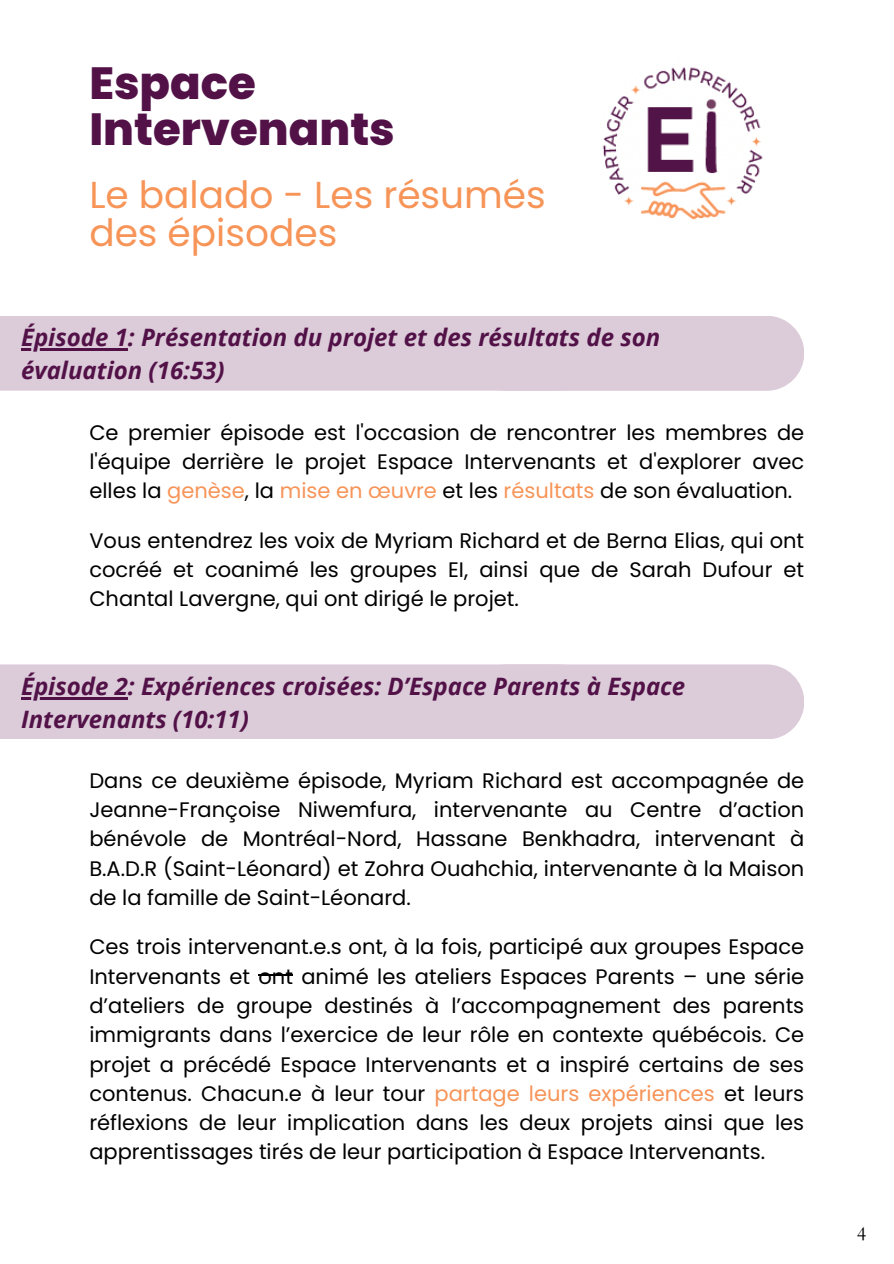
<style>
.page{position:relative;width:894px;height:1264px;background:#fff}
.page>*{position:absolute;margin:0;border:0;box-sizing:border-box;transform-origin:0 0}
.t1{font:800 45px/46.2px "Poppins";color:#521248}
.t2{font:37.5px/38.2px "Poppins";color:#f79458}
.t3{font:italic 700 24px/32.7px "Open Sans";color:#521248}
.t4{font:21px/29.2px "Poppins";color:#000;text-align:justify}
.t5{font:18.9px "Cardo";color:#000}
.s1{color:#f79458}
</style>
<div class="page">
<div style="left:469px;top:316px;width:335px;height:74px;background:#dccbd9;border-radius:37px"></div>
<div style="left:0;top:316px;width:500px;height:74px;background:#dccbd9"></div>
<hr style="left:21px;top:348px;width:107px;height:2px;background:#521248">
<hr style="left:258px;top:974px;width:35px;height:1px;background:#000">
<div style="left:469px;top:664px;width:335px;height:75px;background:#dccbd9;border-radius:37px"></div>
<div style="left:0;top:664px;width:665px;height:75px;background:#dccbd9"></div>
<hr style="left:21px;top:697px;width:107px;height:2px;background:#521248">
<img style="left:596px;top:56px;width:171px;height:172px;border-radius:50%">
<h3 class="t1" style="left:89px;top:60px;width:307px">Espace<br>Intervenants</h3>
<p class="t2" style="left:89px;top:176px;width:458px">Le balado - Les résumés des épisodes</p>
<p class="t3" style="left:21px;top:320px;width:640px">Épisode 1: Présentation du projet et des résultats de son évaluation (16:53)</p>
<h1 class="t4" style="left:89px;top:417px;width:716px">Ce premier épisode est l'occasion de rencontrer les membres de l'équipe derrière le projet Espace Intervenants et d'explorer avec elles la <span class="s1">genèse</span>, la <span class="s1">mise en œuvre</span> et les <span class="s1">résultats</span> de son évaluation.</h1>
<h2 class="t4" style="left:89px;top:525px;width:716px">Vous entendrez les voix de Myriam Richard et de Berna Elias, qui ont cocréé et coanimé les groupes EI, ainsi que de Sarah Dufour et Chantal Lavergne, qui ont dirigé le projet.</h2>
<p class="t3" style="left:21px;top:669px;width:665px">Épisode 2: Expériences croisées: D’Espace Parents à Espace<br>Intervenants (10:11)</p>
<p class="t4" style="left:89px;top:766px;width:716px">Dans ce deuxième épisode, Myriam Richard est accompagnée de Jeanne-Françoise Niwemfura, intervenante au Centre d’action bénévole de Montréal-Nord, Hassane Benkhadra, intervenant à B.A.D.R (Saint-Léonard) et Zohra Ouahchia, intervenante à la Maison de la famille de Saint-Léonard.</p>
<h3 class="t4" style="left:89px;top:932px;width:716px">Ces trois intervenant.e.s ont, à la fois, participé aux groupes Espace Intervenants et ont animé les ateliers Espaces Parents – une série d’ateliers de groupe destinés à l’accompagnement des parents immigrants dans l’exercice de leur rôle en contexte québécois. Ce projet a précédé Espace Intervenants et a inspiré certains de ses contenus. Chacun.e à leur tour <span class="s1">partage leurs expériences</span> et leurs réflexions de leur implication dans les deux projets ainsi que les apprentissages tirés de leur participation à Espace Intervenants.</h3>
<p class="t5" style="left:856px;top:1220px;width:11px">4</p>
</div>
